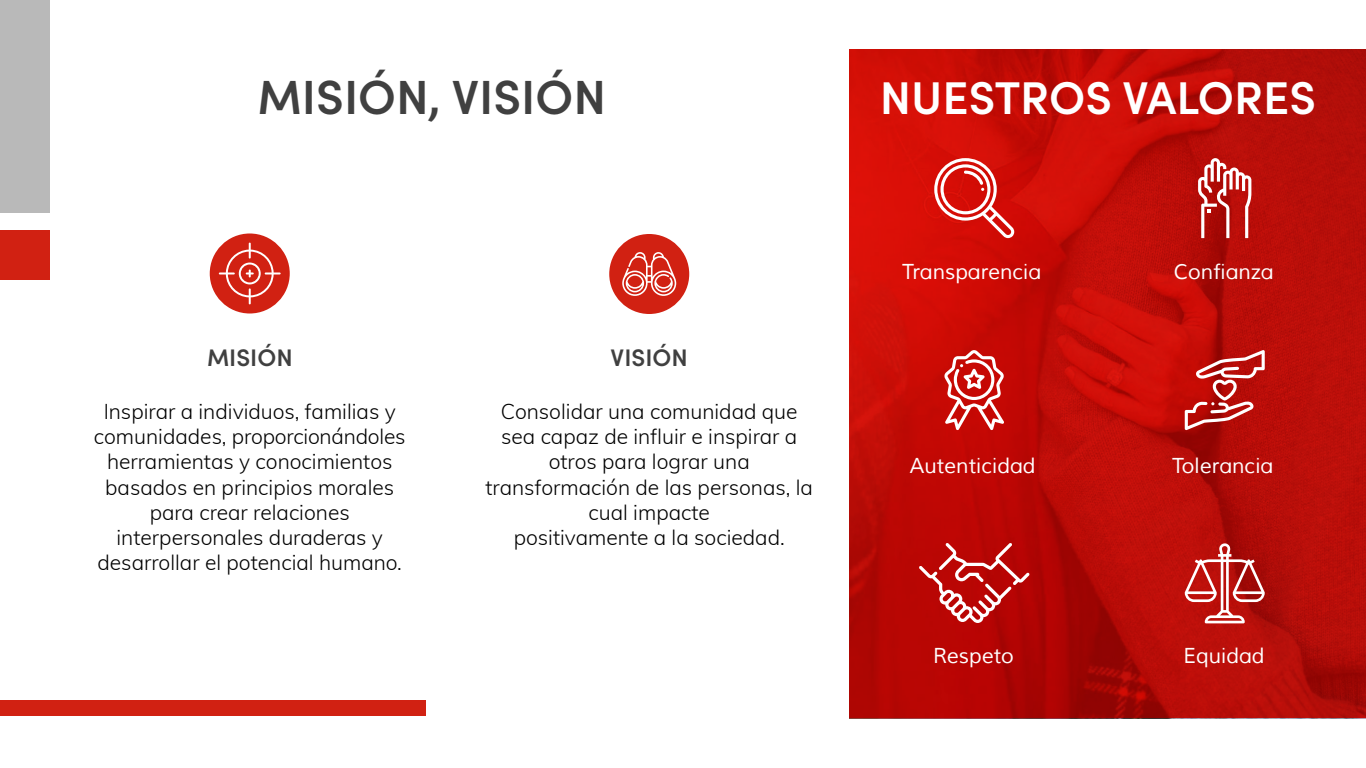
<style>
.page{position:relative;width:1366px;height:768px;background:#fff}
.page>*{position:absolute;margin:0;border:0;box-sizing:border-box;transform-origin:0 0}
.t1{font:600 48px "Sofia Pro";color:#404040}
.t2{font:600 46px "Sofia Pro";color:#fff}
.t3{font:600 24px "Sofia Pro";color:#404040}
.t4{font:300 21px/25.2px "Muli";color:#000;text-align:center}
.t5{font:21px "Muli";color:#fff}
</style>
<div class="page">
<svg style="left:849px;top:50px;width:517px;height:668px;fill:#bc0d08"></svg>
<div style="left:210px;top:234px;width:80px;height:80px;background:#d12112;border-radius:50%"></div>
<div style="left:609px;top:234px;width:80px;height:80px;background:#d12112;border-radius:50%"></div>
<svg style="left:219px;top:243px;width:62px;height:61px"></svg>
<svg style="left:622px;top:252px;width:54px;height:44px"></svg>
<svg style="left:934px;top:158px;width:80px;height:80px"></svg>
<svg style="left:1185px;top:350px;width:80px;height:80px"></svg>
<svg style="left:919px;top:543px;width:111px;height:80px"></svg>
<svg style="left:1185px;top:543px;width:80px;height:80px"></svg>
<svg style="left:944px;top:350px;width:61px;height:81px"></svg>
<svg style="left:1198px;top:158px;width:53px;height:80px"></svg>
<div style="left:0;top:0;width:50px;height:213px;background:#b9b9b9"></div>
<div style="left:0;top:700px;width:426px;height:16px;background:#d12112"></div>
<div style="left:0;top:230px;width:50px;height:50px;background:#d12112"></div>
<h1 class="t1" style="left:257px;top:60px;width:350px">MISIÓN, VISIÓN</h1>
<p class="t3" style="left:207px;top:340px;width:87px">MISIÓN</p>
<p class="t3" style="left:611px;top:340px;width:79px">VISIÓN</p>
<p class="t4" style="left:94px;top:398px;width:313px">Inspirar a individuos, familias y comunidades, proporcionándoles herramientas y conocimientos basados en principios morales para crear relaciones interpersonales duraderas y desarrollar el potencial humano.</p>
<p class="t4" style="left:486px;top:398px;width:329px">Consolidar una comunidad que sea capaz de influir e inspirar a otros para lograr una transformación de las personas, la cual impacte<br>positivamente a la sociedad.</p>
<h2 class="t2" style="left:880px;top:63px;width:438px">NUESTROS VALORES</h2>
<p class="t5" style="left:902px;top:259px;width:140px">Transparencia</p>
<p class="t5" style="left:1174px;top:259px;width:101px">Confianza</p>
<p class="t5" style="left:910px;top:453px;width:127px">Autenticidad</p>
<p class="t5" style="left:1172px;top:453px;width:103px">Tolerancia</p>
<p class="t5" style="left:933px;top:643px;width:82px">Respeto</p>
<p class="t5" style="left:1184px;top:643px;width:82px">Equidad</p>
</div>
